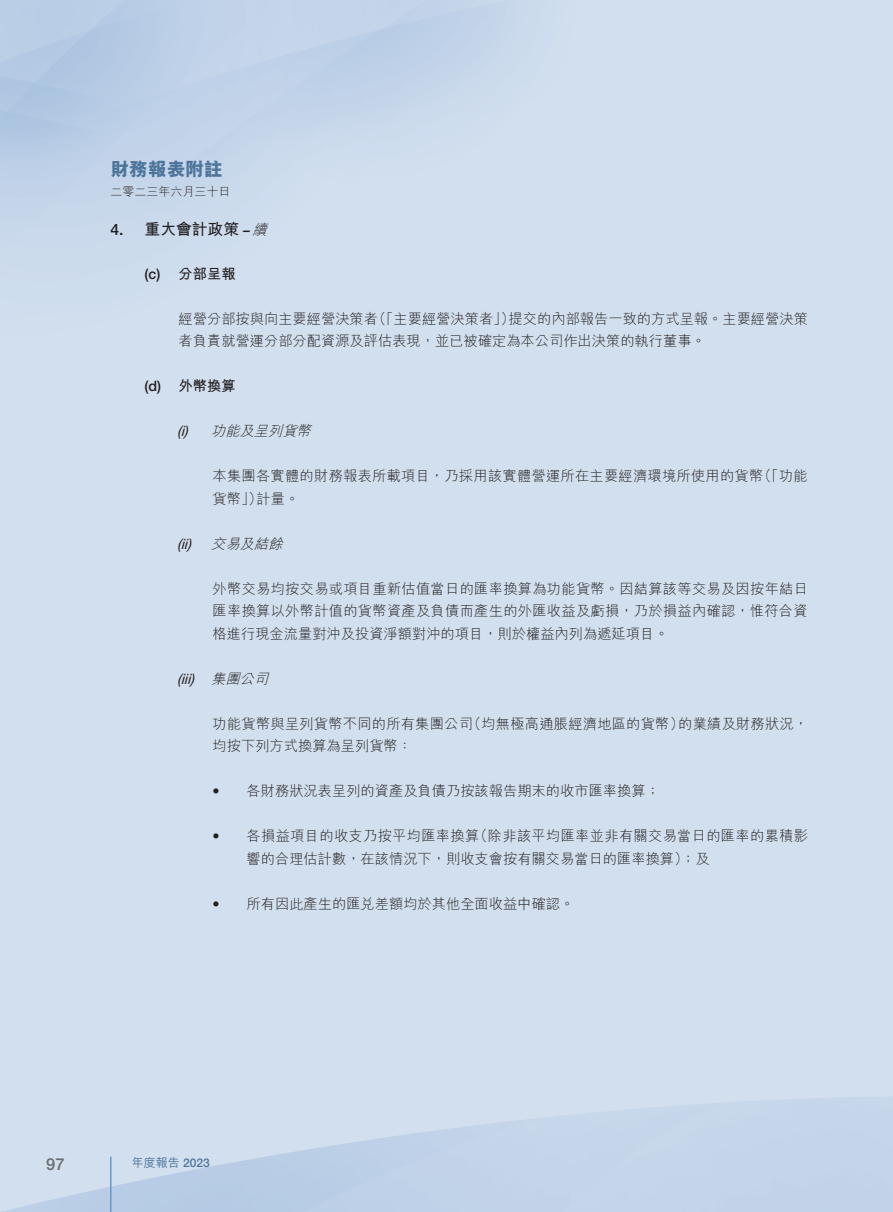
<style>
.page{position:relative;width:893px;height:1212px;background:#fff}
.page>*{position:absolute;margin:0;border:0;box-sizing:border-box;transform-origin:0 0}
.t1{font:800 18.75px "M Hei HK";color:#4d759a}
.t2{font:500 16.5px "Helvetica Neue LT Std";color:#6c6d70}
._01_Heading_1{font:700 15.75px "M Hei HK";color:#231f20}
._01_Heading_1-2{font:500 15.75px "Helvetica Neue LT Std";color:#231f20}
._00_Body_text{font:300 14.25px/22.5px "M Hei HK";color:#231f20}
._00_Body_text-2{font:300 14.25px/22.5px "M Hei HK";letter-spacing:.02em;color:#231f20}
._03_Heading_3{font:italic 300 14.25px "M Hei HK";color:#231f20}
._03_Heading_3-2{font:italic 14.25px "Helvetica Neue LT Std";color:#231f20}
._02_Heading_2{font:700 14.25px "M Hei HK";color:#231f20}
._02_Heading_2-2{font:500 14.25px "Helvetica Neue LT Std";color:#231f20}
._00_Body_text-3{font:14.25px "Helvetica Neue LT Std";color:#231f20}
._01_Heading_1-3{font:italic 500 13.5px "Helvetica Neue LT Std";color:#231f20}
.t3{font:300 12px "M Hei HK";color:#231f20}
.t4{font:500 12px "M Hei HK";color:#4d759a}
.s1{font-family:"M Hei HK";font-weight:300;font-size:14.25px}
.s2{font-family:"Helvetica Neue LT Std"}
</style>
<div class="page">
<hr style="left:110px;top:1157px;width:2px;height:55px;background:#679ac8">
<h1 class="t1" style="left:111px;top:160px;width:114px">財務報表附註</h1>
<p class="t3" style="left:111px;top:186px;width:122px">二零二三年六月三十日</p>
<p class="_01_Heading_1-2" style="left:111px;top:220px;width:15px">4.</p>
<p class="_01_Heading_1" style="left:145px;top:218px;width:96px">重大會計政策</p>
<p class="_01_Heading_1-3" style="left:242px;top:222px;width:30px">–<span class="s1">續</span></p>
<p class="_02_Heading_2-2" style="left:145px;top:265px;width:17px">c( )</p>
<p class="_02_Heading_2-2" style="left:145px;top:378px;width:18px">d( )</p>
<p class="_02_Heading_2" style="left:179px;top:263px;width:58px">分部呈報</p>
<p class="_00_Body_text" style="left:372px;top:307px;width:144px">（「主要經營決策者」）</p>
<p class="_00_Body_text" style="left:179px;top:307px;width:529px">經營分部按與向主要經營決策者<br>者負責就營運分部分配資源及評估表現，並已被確定為本公司作出決策的執行董事。</p>
<p class="_02_Heading_2" style="left:179px;top:376px;width:58px">外幣換算</p>
<p class="_00_Body_text" style="left:509px;top:307px;width:301px">提交的內部報告一致的方式呈報。主要經營決策</p>
<p class="_03_Heading_3-2" style="left:177px;top:423px;width:13px">) i(</p>
<p class="_03_Heading_3-2" style="left:177px;top:535px;width:16px">i i(</p>
<p class="_03_Heading_3-2" style="left:187px;top:535px;width:5px">)</p>
<p class="_03_Heading_3-2" style="left:177px;top:670px;width:18px">( )</p>
<p class="_03_Heading_3-2" style="left:181px;top:670px;width:15px">iii</p>
<p class="_03_Heading_3" style="left:211px;top:424px;width:105px">功能及呈列貨幣</p>
<p class="_00_Body_text" style="left:757px;top:465px;width:52px">（「功能</p>
<p class="_00_Body_text-2" style="left:256px;top:465px;width:508px;text-indent:-44px">本集團各實體的財務報表所載項目，乃採用該實體營運所在主要經濟環境所使用的貨幣計量。</p>
<p class="_00_Body_text" style="left:213px;top:487px;width:51px">貨幣」）</p>
<p class="_03_Heading_3" style="left:211px;top:536px;width:77px">交易及結餘</p>
<p class="_00_Body_text" style="left:213px;top:577px;width:597px;text-align:justify">外幣交易均按交易或項目重新估值當日的匯率換算為功能貨幣。因結算該等交易及因按年結日匯率換算以外幣計值的貨幣資產及負債而產生的外匯收益及虧損，乃於損益內確認，惟符合資格進行現金流量對沖及投資淨額對沖的項目，則於權益內列為遞延項目。</p>
<p class="_03_Heading_3" style="left:211px;top:671px;width:62px">集團公司</p>
<p class="_00_Body_text" style="left:467px;top:712px;width:218px">（均無極高通脹經濟地區的貨幣）</p>
<p class="_00_Body_text" style="left:213px;top:712px;width:262px">功能貨幣與呈列貨幣不同的所有集團公司均按下列方式換算為呈列貨幣：</p>
<p class="_00_Body_text" style="left:247px;top:780px;width:415px">各財務狀況表呈列的資產及負債乃按該報告期末的收市匯率換算;</p>
<p class="_00_Body_text" style="left:678px;top:712px;width:131px">的業績及財務狀況，</p>
<p class="_00_Body_text-3" style="left:213px;top:783px;width:9px">•</p>
<p class="_00_Body_text-3" style="left:213px;top:828px;width:9px">•</p>
<p class="_00_Body_text-3" style="left:213px;top:895px;width:9px">•</p>
<p class="_00_Body_text-2" style="left:473px;top:825px;width:336px">（除非該平均匯率並非有關交易當日的匯率的累積影</p>
<p class="_00_Body_text-2" style="left:247px;top:825px;width:234px">各損益項目的收支乃按平均匯率換算</p>
<p class="_00_Body_text" style="left:247px;top:847px;width:465px">響的合理估計數，在該情況下，則收支會按有關交易當日的匯率換算）；及</p>
<p class="_00_Body_text" style="left:247px;top:892px;width:329px">所有因此產生的匯兌差額均於其他全面收益中確認。</p>
<p class="t2" style="left:46px;top:1155px;width:20px">97</p>
<p class="t4" style="left:132px;top:1154px;width:80px">年度報告 <span class="s2">2023</span></p>
</div>
